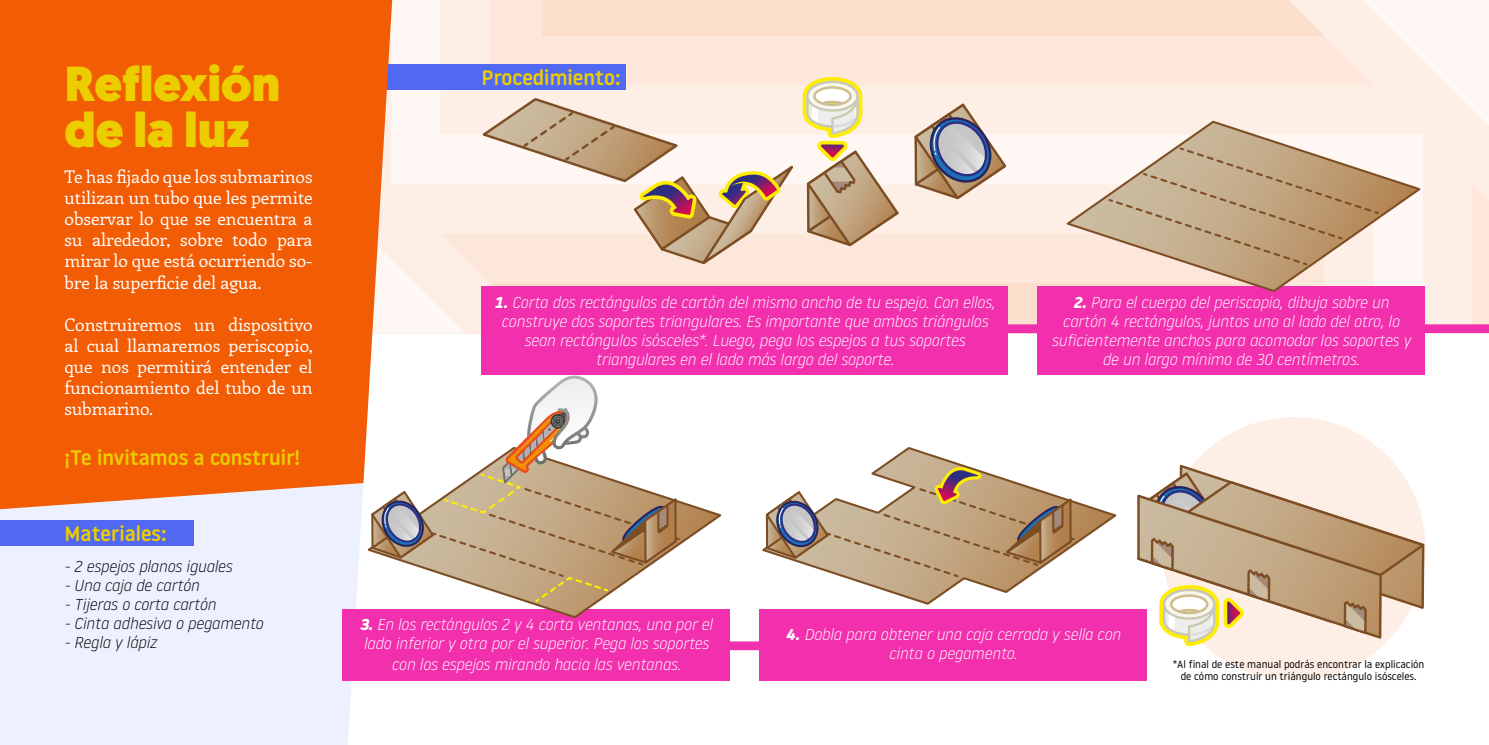
<style>
.page{position:relative;width:1489px;height:745px;background:#fff}
.page>*{position:absolute;margin:0;border:0;box-sizing:border-box;transform-origin:0 0}
.t1{font:900 49px/45.5px "Geomanist";color:#ebcd00}
.t2{font:500 21px "Noway Round";color:#ebcd00}
.t3{font:17.5px/21px "Enriqueta";color:#fff;text-align:justify}
.t4{font:italic 300 15.75px/18.9px "Noway Round";color:#fff;text-align:center}
.t5{font:italic 300 15.75px "Noway Round";color:#000}
.t6{font:10.5px/12.6px "Noway Round";color:#000;text-align:center}
.s1{font-weight:700}
</style>
<div class="page">
<div style="left:1162px;top:417px;width:263px;height:263px;background:#feefe6;border-radius:50%"></div>
<svg style="left:392px;top:0;width:1030px;height:286px;fill:#feefe6"></svg>
<div style="left:490px;top:0;width:998px;height:85px;background:#fde7da"></div>
<div style="left:313px;top:234px;width:1010px;height:99px;background:#fde7da"></div>
<div style="left:1472px;top:134px;width:16px;height:198px;background:#fde7da"></div>
<div style="left:313px;top:283px;width:961px;height:50px;background:#fcdecd"></div>
<div style="left:542px;top:0;width:946px;height:35px;background:#fcdecd"></div>
<svg style="left:392px;top:106px;width:100px;height:227px;fill:#fef7f3"></svg>
<svg style="left:392px;top:180px;width:74px;height:153px"></svg>
<div style="left:0;top:641px;width:915px;height:8px;background:#f230ae"></div>
<div style="left:0;top:509px;width:392px;height:235px;background:#edf0fe"></div>
<div style="left:712px;top:324px;width:776px;height:9px;background:#f230ae"></div>
<div style="left:1037px;top:286px;width:387px;height:88px;background:#f230ae"></div>
<div style="left:342px;top:608px;width:387px;height:71px;background:#f230ae"></div>
<div style="left:759px;top:608px;width:387px;height:71px;background:#f230ae"></div>
<svg style="left:481px;top:97px;width:313px;height:168px"></svg>
<svg style="left:1065px;top:120px;width:356px;height:172px"></svg>
<svg style="left:1106px;top:0;width:382px;height:267px"></svg>
<svg style="left:366px;top:506px;width:356px;height:113px"></svg>
<svg style="left:368px;top:374px;width:329px;height:229px"></svg>
<svg style="left:846px;top:447px;width:271px;height:158px"></svg>
<svg style="left:762px;top:466px;width:330px;height:112px"></svg>
<svg style="left:1135px;top:463px;width:290px;height:182px"></svg>
<div style="left:0;top:520px;width:193px;height:25px;background:#5068f2"></div>
<div style="left:481px;top:286px;width:526px;height:88px;background:#f230ae"></div>
<svg style="left:913px;top:102px;width:94px;height:98px;background:#beb3ae"></svg>
<svg style="left:802px;top:77px;width:97px;height:170px"></svg>
<div style="left:324px;top:64px;width:301px;height:26px;background:#5068f2"></div>
<div style="left:0;top:0;width:392px;height:509px;background:#f25c05"></div>
<h1 class="t1" style="left:64px;top:62px;width:217px">Reflexión de la luz</h1>
<p class="t3" style="left:64px;top:166px;width:250px">Te has fijado que los submarinos utilizan un tubo que les permite observar lo que se encuentra a su alrededor, sobre todo para mirar lo que está ocurriendo so&shy;bre la superficie del agua.</p>
<p class="t3" style="left:64px;top:313px;width:250px">Construiremos un dispositivo al cual llamaremos periscopio, que nos permitirá entender el funcionamiento del tubo de un submarino.</p>
<h2 class="t2" style="left:64px;top:442px;width:237px">¡Te invitamos a construir!</h2>
<h2 class="t2" style="left:64px;top:518px;width:104px">Materiales:</h2>
<h2 class="t2" style="left:481px;top:63px;width:141px">Procedimiento:</h2>
<p class="t4" style="left:494px;top:292px;width:501px"><span class="s1">1.</span> Corta dos rectángulos de cartón del mismo ancho de tu espejo. Con ellos, construye dos soportes triangulares. Es importante que ambos triángulos sean rectángulos isósceles*. Luego, pega los espejos a tus soportes triangulares en el lado más largo del soporte.</p>
<p class="t4" style="left:1051px;top:292px;width:360px"><span class="s1">2.</span> Para el cuerpo del periscopio, dibuja sobre un cartón 4 rectángulos, juntos uno al lado del otro, lo suficientemente anchos para acomodar los soportes y de un largo mínimo de 30 centímetros.</p>
<p class="t5" style="left:64px;top:555px;width:169px">- 2 espejos planos iguales</p>
<p class="t5" style="left:64px;top:574px;width:136px">- Una caja de cartón</p>
<p class="t5" style="left:64px;top:593px;width:153px">- Tijeras o corta cartón</p>
<p class="t5" style="left:64px;top:612px;width:200px">- Cinta adhesiva o pegamento</p>
<p class="t5" style="left:64px;top:630px;width:94px">- Regla y lápiz</p>
<p class="t4" style="left:785px;top:624px;width:336px"><span class="s1">4.</span> Dobla para obtener una caja cerrada y sella con cinta o pegamento.</p>
<p class="t4" style="left:360px;top:614px;width:354px;text-align:left"><span class="s1">3.</span> En los rectángulos 2 y 4 corta ventanas, una por el lado inferior y otra por el superior. Pega los soportes</p>
<p class="t4" style="left:391px;top:654px;width:290px">con los espejos mirando hacia las ventanas.</p>
<p class="t6" style="left:1172px;top:656px;width:253px">*Al final de este manual podrás encontrar la explicación de cómo construir un triángulo rectángulo isósceles.</p>
</div>
